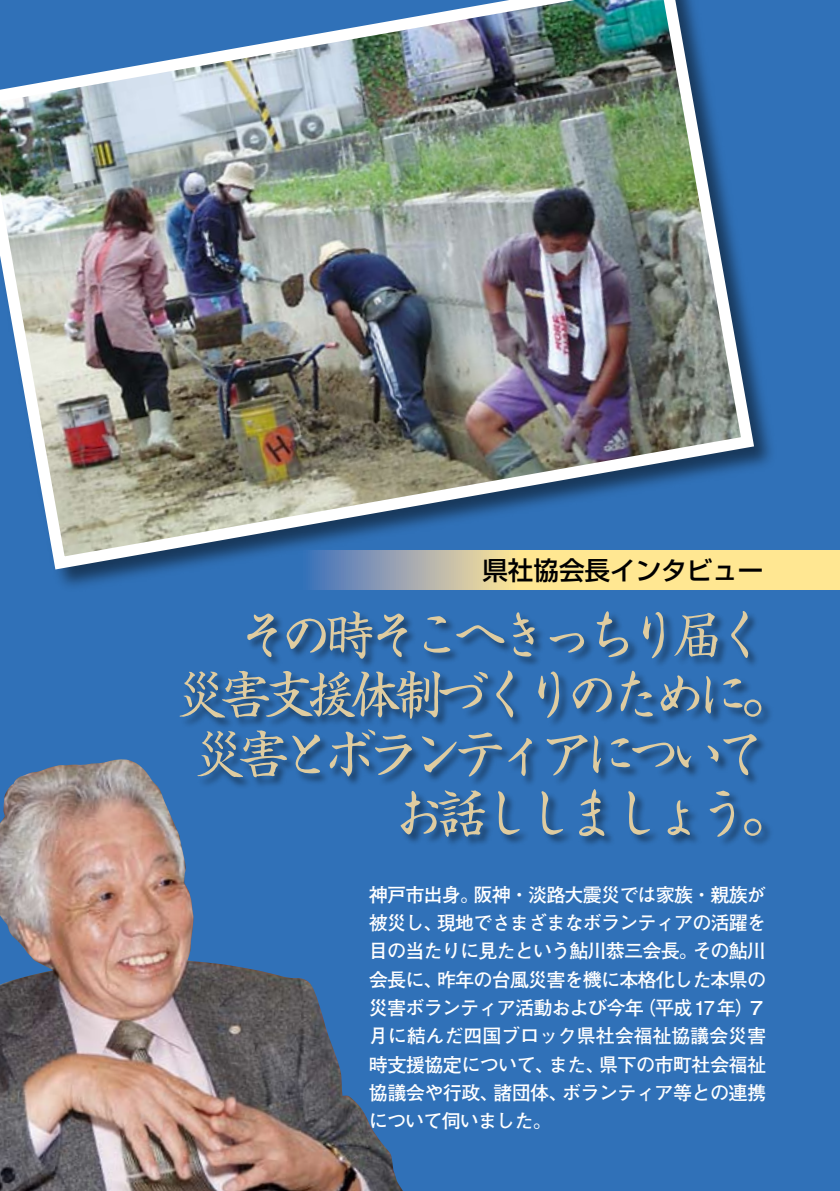
<style>
.page{position:relative;width:840px;height:1191px;background:#fff}
.page>*{position:absolute;margin:0;border:0;box-sizing:border-box;transform-origin:0 0}
.t1{font:51px "Shinsei Kai Pro CBSK1";letter-spacing:-.15em;color:#dfcca0}
.t2{font:500 25.6px "Shin Go Pro";color:#000}
.t3{font:700 19.2px/28.4px "Futo Go B101 Pro";letter-spacing:-.035em;color:#fff;text-align:justify}
</style>
<div class="page">
<div style="left:0;top:0;width:839px;height:1191px;background:#3071b8"></div>
<div style="left:300px;top:550px;width:539px;height:40px;background:#ffe792"></div>
<img style="left:0;top:759px;width:403px;height:432px">
<div style="left:180px;top:610px;width:594px;height:238px;background:#000;opacity:.5"></div>
<div style="left:0;top:0;width:779px;height:594px;background:#000;opacity:.5"></div>
<img style="left:0;top:0;width:760px;height:576px">
<h2 class="t2" style="left:482px;top:549px;width:359px">県社協会長インタビュー　　　</h2>
<h1 class="t1" style="left:237px;top:595px;width:530px">その時そこへきっちり届く</h1>
<h1 class="t1" style="left:176px;top:654px;width:616px">災害支援体制づくりのために。</h1>
<h1 class="t1" style="left:194px;top:714px;width:573px">災害とボランティアについて</h1>
<h1 class="t1" style="left:393px;top:773px;width:399px">お話ししましょう。</h1>
<p class="t3" style="left:369px;top:877px;width:398px">神戸市出身。阪神・淡路大震災では家族・親族が被災し、現地でさまざまなボランティアの活躍を目の当たりに見たという鮎川恭三会長。その鮎川会長に、昨年の台風災害を機に本格化した本県の災害ボランティア活動および今年（平成17年）７月に結んだ四国ブロック県社会福祉協議会災害時支援協定について、また、県下の市町社会福祉協議会や行政、諸団体、ボランティア等との連携について伺いました。</p>
</div>
